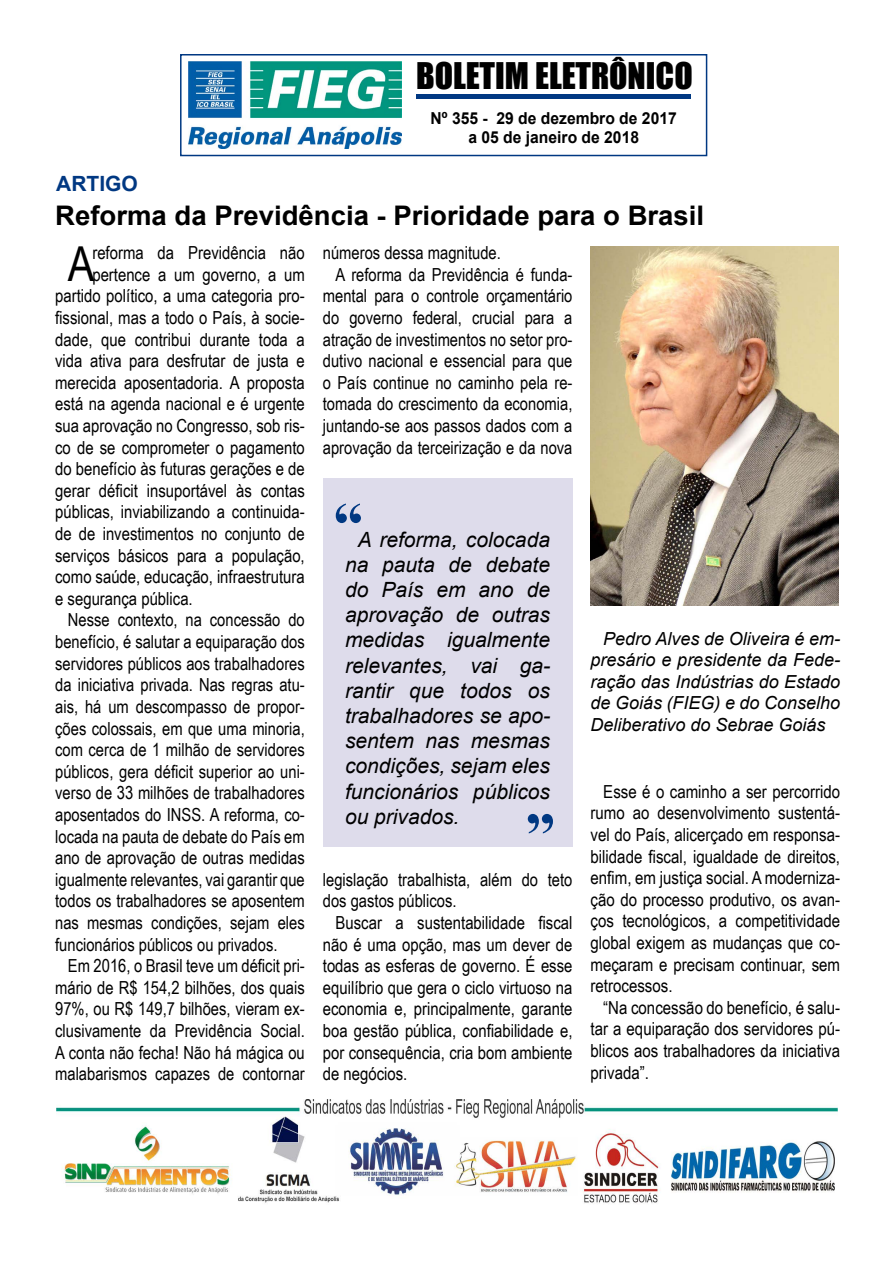
<style>
.page{position:relative;width:893px;height:1263px;background:#fff}
.page>*{position:absolute;margin:0;border:0;box-sizing:border-box;transform-origin:0 0}
.t1{font:700 60px "Times New Roman";color:#003882}
.t2{font:48.15px "Arial Narrow";color:#000}
.t3{font:33.75px "Impact";color:#000}
.t4{font:700 27px "Arial";color:#000}
.t5{font:italic 21px/25.2px "Arial";color:#000;text-align:justify}
.t6{font:700 21px "Arial";color:#003882}
.t7{font:18px/21.6px "Arial Narrow";color:#000;text-align:justify}
.t8{font:italic 18px/21.6px "Arial";color:#000;text-align:justify}
.t9{font:700 16.5px/19.8px "Arial";color:#000;text-align:center;scale:.95 1}
</style>
<div class="page">
<img style="left:56px;top:1099px;width:782px;height:105px">
<img style="left:590px;top:246px;width:249px;height:360px">
<div style="left:323px;top:478px;width:249px;height:369px;background:#dedceb"></div>
<div style="left:180px;top:54px;width:527px;height:102px;border:2px solid #003882"></div>
<img style="left:188px;top:62px;width:213px;height:86px">
<div style="left:416px;top:94px;width:275px;height:5px;background:#003882"></div>
<h3 class="t3" style="left:416px;top:49px;width:278px">BOLETIM ELETRÔNICO</h3>
<p class="t9" style="left:431px;top:108px;width:261px">Nº 355 - 29 de dezembro de 2017 a 05 de janeiro de 2018</p>
<p class="t6" style="left:56px;top:169px;width:83px">ARTIGO</p>
<h3 class="t4" style="left:55px;top:196px;width:650px">Reforma da Previdência - Prioridade para o Brasil</h3>
<h2 class="t2" style="left:68px;top:229px;width:28px">A</h2>
<p class="t7" style="left:92px;top:241px;width:214px">reforma da Previdência não</p>
<p class="t7" style="left:323px;top:241px;width:180px">números dessa magnitude.</p>
<p class="t7" style="left:336px;top:263px;width:238px">A reforma da Previdência é funda-</p>
<p class="t7" style="left:323px;top:285px;width:251px">mental para o controle orçamentário</p>
<p class="t7" style="left:323px;top:306px;width:251px">do governo federal, crucial para a</p>
<p class="t7" style="left:323px;top:328px;width:251px">atração de investimentos no setor pro-</p>
<p class="t7" style="left:323px;top:349px;width:251px">dutivo nacional e essencial para que</p>
<p class="t7" style="left:323px;top:371px;width:251px">o País continue no caminho pela re-</p>
<p class="t7" style="left:323px;top:393px;width:251px">tomada do crescimento da economia,</p>
<p class="t7" style="left:323px;top:414px;width:251px">juntando-se aos passos dados com a</p>
<p class="t7" style="left:323px;top:436px;width:251px">aprovação da terceirização e da nova</p>
<p class="t7" style="left:92px;top:263px;width:214px">pertence a um governo, a um</p>
<p class="t7" style="left:55px;top:285px;width:251px">partido político, a uma categoria pro-</p>
<p class="t7" style="left:55px;top:306px;width:251px">fissional, mas a todo o País, à socie-</p>
<p class="t7" style="left:55px;top:328px;width:251px">dade, que contribui durante toda a</p>
<p class="t7" style="left:55px;top:349px;width:251px">vida ativa para desfrutar de justa e</p>
<p class="t7" style="left:55px;top:371px;width:251px">merecida aposentadoria. A proposta</p>
<p class="t7" style="left:55px;top:393px;width:251px">está na agenda nacional e é urgente</p>
<p class="t7" style="left:55px;top:414px;width:251px">sua aprovação no Congresso, sob ris-</p>
<p class="t7" style="left:55px;top:436px;width:251px">co de se comprometer o pagamento</p>
<p class="t7" style="left:55px;top:457px;width:251px">do benefício às futuras gerações e de</p>
<p class="t7" style="left:55px;top:479px;width:251px">gerar déficit insuportável às contas</p>
<p class="t7" style="left:55px;top:501px;width:251px">públicas, inviabilizando a continuida-</p>
<p class="t7" style="left:55px;top:522px;width:251px">de de investimentos no conjunto de</p>
<p class="t7" style="left:55px;top:544px;width:251px">serviços básicos para a população,</p>
<p class="t7" style="left:55px;top:565px;width:251px">como saúde, educação, infraestrutura</p>
<p class="t7" style="left:55px;top:587px;width:139px">e segurança pública.</p>
<p class="t7" style="left:68px;top:609px;width:238px">Nesse contexto, na concessão do</p>
<p class="t7" style="left:55px;top:630px;width:251px">benefício, é salutar a equiparação dos</p>
<p class="t7" style="left:55px;top:652px;width:251px">servidores públicos aos trabalhadores</p>
<p class="t7" style="left:55px;top:673px;width:251px">da iniciativa privada. Nas regras atu-</p>
<p class="t7" style="left:55px;top:695px;width:251px">ais, há um descompasso de propor-</p>
<p class="t7" style="left:55px;top:717px;width:251px">ções colossais, em que uma minoria,</p>
<p class="t7" style="left:55px;top:738px;width:251px">com cerca de 1 milhão de servidores</p>
<p class="t7" style="left:55px;top:760px;width:251px">públicos, gera déficit superior ao uni-</p>
<p class="t7" style="left:55px;top:781px;width:251px">verso de 33 milhões de trabalhadores</p>
<p class="t7" style="left:55px;top:803px;width:251px">aposentados do INSS. A reforma, co-</p>
<p class="t7" style="left:55px;top:825px;width:251px">locada na pauta de debate do País em</p>
<p class="t7" style="left:55px;top:846px;width:251px">ano de aprovação de outras medidas</p>
<p class="t7" style="left:55px;top:868px;width:251px">igualmente relevantes, vai garantir que</p>
<p class="t7" style="left:55px;top:889px;width:251px">todos os trabalhadores se aposentem</p>
<p class="t7" style="left:55px;top:911px;width:251px">nas mesmas condições, sejam eles</p>
<p class="t7" style="left:55px;top:933px;width:224px">funcionários públicos ou privados.</p>
<p class="t7" style="left:68px;top:954px;width:238px">Em 2016, o Brasil teve um déficit pri-</p>
<p class="t7" style="left:55px;top:976px;width:251px">mário de R$ 154,2 bilhões, dos quais</p>
<p class="t7" style="left:55px;top:997px;width:251px">97%, ou R$ 149,7 bilhões, vieram ex-</p>
<p class="t7" style="left:55px;top:1019px;width:251px">clusivamente da Previdência Social.</p>
<p class="t7" style="left:55px;top:1041px;width:251px">A conta não fecha! Não há mágica ou</p>
<p class="t7" style="left:55px;top:1062px;width:251px">malabarismos capazes de contornar</p>
<h1 class="t1" style="left:333px;top:481px;width:31px">“</h1>
<p class="t5" style="left:345px;top:527px;width:206px;text-indent:13px">A reforma, colocada na pauta de debate do País em ano de aprovação de outras medidas igualmente relevantes, vai ga&shy;rantir que todos os trabalhadores se apo&shy;sentem nas mesmas condições, sejam eles funcionários públicos ou privados.</p>
<p class="t8" style="left:590px;top:628px;width:251px;text-indent:13px">Pedro Alves de Oliveira é em&shy;presário e presidente da Fede&shy;ração das Indústrias do Estado de Goiás (FIEG) e do Conselho Deliberativo do Sebrae Goiás</p>
<p class="t7" style="left:590px;top:780px;width:251px;text-indent:13px">Esse é o caminho a ser percorrido rumo ao desenvolvimento sustentá&shy;vel do País, alicerçado em responsa&shy;bilidade fiscal, igualdade de direitos, enfim, em justiça social. A moderniza&shy;ção do processo produtivo, os avan&shy;ços tecnológicos, a competitividade global exigem as mudanças que co&shy;meçaram e precisam continuar, sem retrocessos.</p>
<p class="t7" style="left:590px;top:996px;width:251px;text-indent:13px">“Na concessão do benefício, é salu&shy;tar a equiparação dos servidores pú&shy;blicos aos trabalhadores da iniciativa privada”.</p>
<h1 class="t1" style="left:555px;top:856px;width:31px;rotate:-180deg">“</h1>
<p class="t7" style="left:323px;top:868px;width:251px">legislação trabalhista, além do teto dos gastos públicos.</p>
<p class="t7" style="left:323px;top:911px;width:251px;text-indent:13px">Buscar a sustentabilidade fiscal não é uma opção, mas um dever de todas as esferas de governo. É esse equilíbrio que gera o ciclo virtuoso na economia e, principalmente, garante boa gestão pública, confiabilidade e, por consequência, cria bom ambiente de negócios.</p>
</div>
